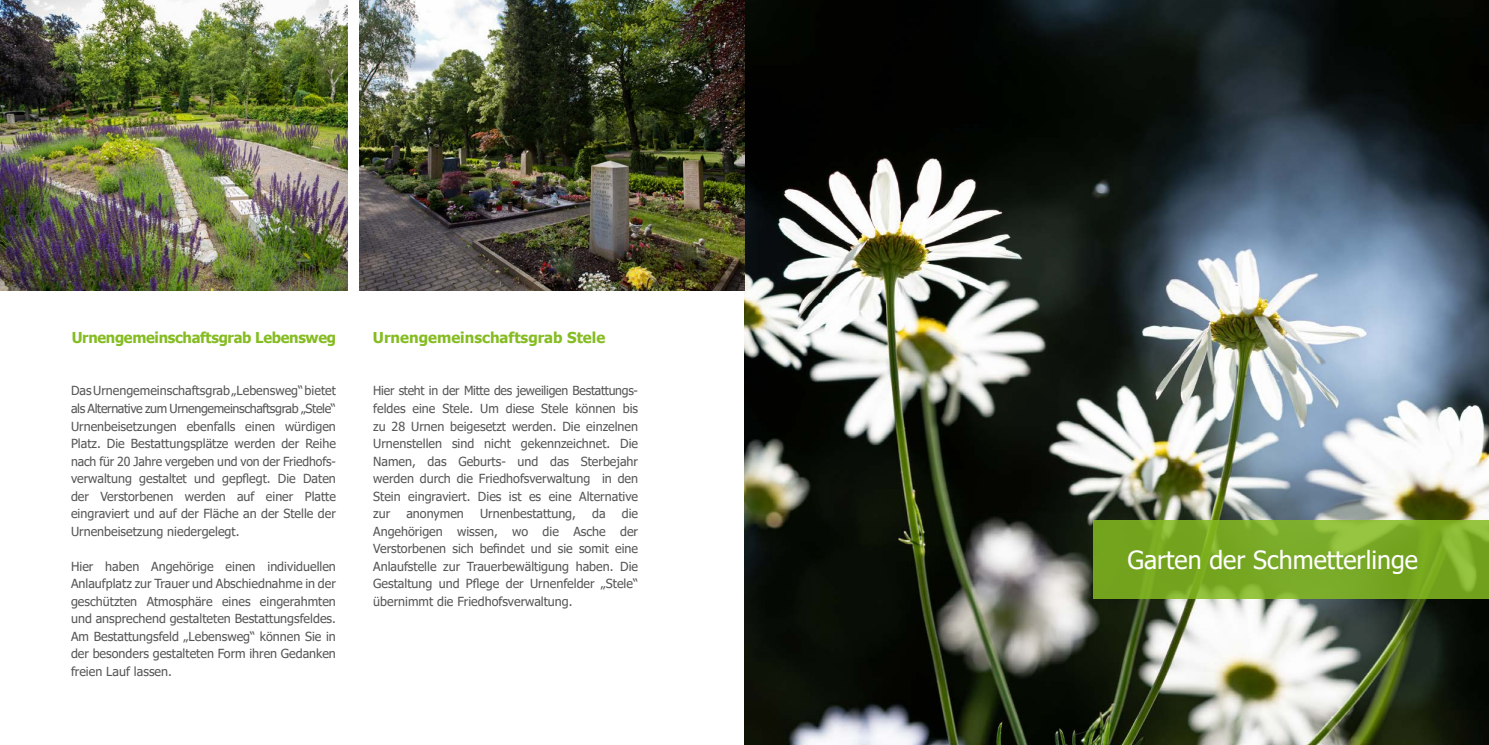
<style>
.page{position:relative;width:1489px;height:745px;background:#fff}
.page>*{position:absolute;margin:0;border:0;box-sizing:border-box;transform-origin:0 0}
.t1{font:25px "Tahoma";color:#fff}
.t2{font:700 15px "Tahoma";letter-spacing:-.02em;color:#85bc21}
.t3{font:700 15px "Tahoma";color:#85bc21}
.t4{font:12.5px/17.5px "Tahoma";color:#565655;text-align:justify}
</style>
<div class="page">
<img style="left:0;top:0;width:347px;height:290px">
<img style="left:744px;top:0;width:744px;height:744px">
<svg style="left:1092px;top:520px;width:396px;height:78px;background:#7aaa25"></svg>
<img style="left:360px;top:0;width:384px;height:290px">
<p class="t2" style="left:72px;top:327px;width:266px">Urnengemeinschaftsgrab Lebensweg</p>
<p class="t3" style="left:373px;top:327px;width:234px">Urnengemeinschaftsgrab Stele</p>
<p class="t4" style="left:71px;top:382px;width:266px">Das Urnengemeinschaftsgrab „Lebensweg“ bietet als Alternative zum Urnengemeinschaftsgrab „Stele“ Urnenbeisetzungen ebenfalls einen würdigen Platz. Die Bestattungsplätze werden der Reihe nach für 20 Jahre vergeben und von der Friedhofs&shy;verwaltung gestaltet und gepflegt. Die Daten der Verstorbenen werden auf einer Platte eingraviert und auf der Fläche an der Stelle der Urnenbeisetzung niedergelegt.</p>
<p class="t4" style="left:71px;top:557px;width:266px">Hier haben Angehörige einen individuellen Anlaufplatz zur Trauer und Abschiednahme in der geschützten Atmosphäre eines eingerahmten und ansprechend gestalteten Bestattungsfeldes.<br>Am Bestattungsfeld „Lebensweg“ können Sie in der besonders gestalteten Form ihren Gedanken freien Lauf lassen.</p>
<p class="t4" style="left:373px;top:382px;width:266px">Hier steht in der Mitte des jeweiligen Bestattungs&shy;feldes eine Stele. Um diese Stele können bis zu 28 Urnen beigesetzt werden. Die einzelnen Urnenstellen sind nicht gekennzeichnet. Die Namen, das Geburts- und das Sterbejahr werden durch die Friedhofsverwaltung in den Stein eingraviert. Dies ist es eine Alternative zur</p>
<p class="t4" style="left:373px;top:505px;width:266px;text-indent:248px">die Angehörigen wissen, wo die Asche der Verstorbenen sich befindet und sie somit eine Anlaufstelle zur Trauerbewältigung haben. Die Gestaltung und Pflege der Urnenfelder „Stele“ übernimmt die Friedhofsverwaltung.</p>
<p class="t4" style="left:406px;top:505px;width:59px">anonymen</p>
<p class="t4" style="left:480px;top:505px;width:97px">Urnenbestattung,</p>
<p class="t4" style="left:592px;top:505px;width:15px">da</p>
<p class="t1" style="left:1127px;top:543px;width:292px">Garten der Schmetterlinge</p>
</div>
